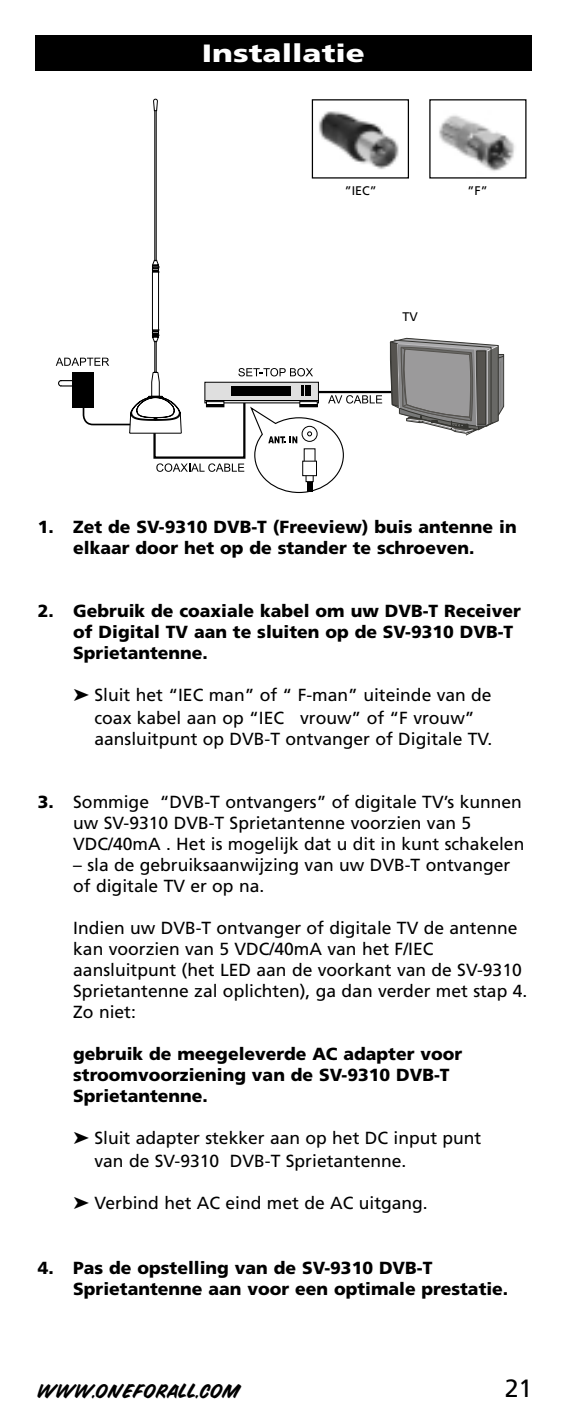
<style>
.page{position:relative;width:565px;height:1415px;background:#fff}
.page>*{position:absolute;margin:0;border:0;box-sizing:border-box;transform-origin:0 0}
.t1{font:900 25px "Frutiger";color:#fff;scale:1.25 1}
.t2{font:25px "Frutiger";color:#000}
.t3{font:17.5px/21px "Frutiger";color:#000}
.t4{font:900 17.5px/21px "Frutiger";color:#000}
.t5{font:15px "Snyder Speed";letter-spacing:.035em;color:#000}
.t6{font:12.5px "Frutiger";color:#000}
.s1{font-weight:900}
</style>
<div class="page">
<div style="left:35px;top:35px;width:496px;height:36px;background:#000"></div>
<svg style="left:56px;top:99px;width:449px;height:395px"></svg>
<div style="left:312px;top:100px;width:96px;height:78px;background:#fff"></div>
<div style="left:312px;top:99px;width:97px;height:80px;border:1px solid #000"></div>
<div style="left:430px;top:100px;width:96px;height:78px;background:#fff"></div>
<img style="left:439px;top:115px;width:76px;height:56px">
<img style="left:319px;top:111px;width:80px;height:59px">
<h1 class="t1" style="left:202px;top:44px;width:132px">Installatie</h1>
<p class="t6" style="left:345px;top:186px;width:33px">”IEC”</p>
<p class="t6" style="left:468px;top:186px;width:22px">”F”</p>
<p class="t6" style="left:403px;top:312px;width:17px">TV</p>
<p class="t4" style="left:38px;top:518px;width:480px;text-align:center">1. Zet de SV-9310 DVB-T (Freeview) buis antenne in elkaar door het op de stander te schroeven.</p>
<p class="t4" style="left:73px;top:602px;width:449px;text-indent:-35px">2. Gebruik de coaxiale kabel om uw DVB-T Receiver of Digital TV aan te sluiten op de SV-9310 DVB-T<br>Sprietantenne.</p>
<p class="t3" style="left:73px;top:685px;width:420px;line-height:22.8px;text-align:center">➤ Sluit het “IEC man” of “ F-man” uiteinde van de coax kabel aan op “IEC vrouw” of “F vrouw”</p>
<p class="t3" style="left:94px;top:730px;width:399px">aansluitpunt op DVB-T ontvanger of Digitale TV.</p>
<p class="t3" style="left:73px;top:793px;width:453px;text-indent:-35px"><span class="s1">3.</span> Sommige “DVB-T ontvangers” of digitale TV’s kunnen uw SV-9310 DVB-T Sprietantenne voorzien van 5<br>VDC/40mA . Het is mogelijk dat u dit in kunt schakelen</p>
<p class="t3" style="left:73px;top:856px;width:439px">– sla de gebruiksaanwijzing van uw DVB-T ontvanger of digitale TV er op na.</p>
<p class="t3" style="left:73px;top:919px;width:456px">Indien uw DVB-T ontvanger of digitale TV de antenne kan voorzien van 5 VDC/40mA van het F/IEC aansluitpunt (het LED aan de voorkant van de SV-9310<br>Sprietantenne zal oplichten), ga dan verder met stap 4.<br>Zo niet:</p>
<p class="t4" style="left:73px;top:1045px;width:390px">gebruik de meegeleverde AC adapter voor stroomvoorziening van de SV-9310 DVB-T<br>Sprietantenne.</p>
<p class="t3" style="left:94px;top:1128px;width:388px;line-height:22.8px;text-indent:-21px">➤ Sluit adapter stekker aan op het DC input punt van de SV-9310 DVB-T Sprietantenne.</p>
<p class="t3" style="left:73px;top:1193px;width:356px">➤ Verbind het AC eind met de AC uitgang.</p>
<p class="t4" style="left:73px;top:1258px;width:437px;text-indent:-35px">4. Pas de opstelling van de SV-9310 DVB-T<br>Sprietantenne aan voor een optimale prestatie.</p>
<p class="t5" style="left:38px;top:1383px;width:204px">WWW.ONEFORALL.COM</p>
<h1 class="t2" style="left:505px;top:1378px;width:29px">21</h1>
</div>
